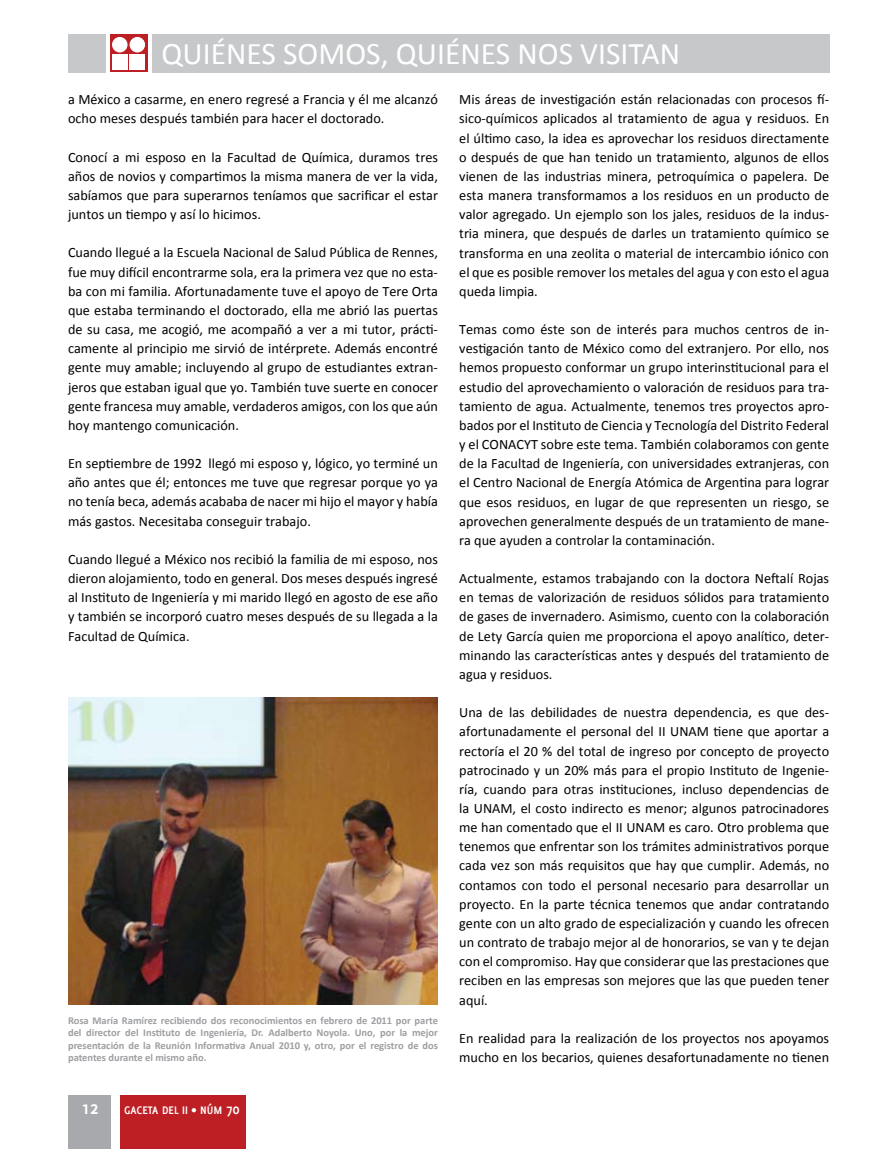
<style>
.page{position:relative;width:893px;height:1149px;background:#fff}
.page>*{position:absolute;margin:0;border:0;box-sizing:border-box;transform-origin:0 0}
.t1{font:31.5px "Calibri";color:#fff}
.t2{font:700 19.5px "Delicious";color:#fff}
.t3{font:14.25px/19.2px "Calibri";color:#000;text-align:justify}
.t4{font:700 12px "Delicious";color:#fff}
.t5{font:700 10.5px/12.6px "Calibri";color:#9d9fa2;text-align:justify}
.s1{font-size:15px}
</style>
<div class="page">
<div style="left:68px;top:34px;width:761px;height:38px;background:#c6c8ca"></div>
<div style="left:106px;top:28px;width:45px;height:52px;background:#fff"></div>
<svg style="left:110px;top:34px;width:38px;height:38px"></svg>
<div style="left:112px;top:37px;width:16px;height:15px;background:#fff;border-radius:50%"></div>
<div style="left:112px;top:54px;width:16px;height:15px;background:#fff"></div>
<div style="left:130px;top:37px;width:15px;height:15px;background:#fff;border-radius:50%"></div>
<div style="left:130px;top:54px;width:15px;height:15px;background:#fff"></div>
<img style="left:68px;top:697px;width:370px;height:306px">
<div style="left:120px;top:1095px;width:125px;height:53px;background:#be1f24"></div>
<div style="left:69px;top:1095px;width:42px;height:53px;background:#a7a9ac"></div>
<h1 class="t1" style="left:161px;top:34px;width:515px">quién es somos, quién es nos visitan</h1>
<p class="t3" style="left:68px;top:89px;width:371px">a México a casarme, en enero regresé a Francia y él me alcanzó ocho meses después también para hacer el doctorado.</p>
<p class="t3" style="left:68px;top:147px;width:371px">Conocí a mi esposo en la Facultad de Química, duramos tres años de novios y compartimos la misma manera de ver la vida, sabíamos que para superarnos teníamos que sacrificar el estar juntos un tiempo y así lo hicimos.</p>
<p class="t3" style="left:68px;top:242px;width:371px">Cuando llegué a la Escuela Nacional de Salud Pública de Rennes, fue muy difícil encontrarme sola, era la primera vez que no esta&shy;ba con mi familia. Afortunadamente tuve el apoyo de Tere Orta que estaba terminando el doctorado, ella me abrió las puertas de su casa, me acogió, me acompañó a ver a mi tutor, prácti&shy;camente al principio me sirvió de intérprete. Además encontré gente muy amable; incluyendo al grupo de estudiantes extran&shy;jeros que estaban igual que yo. También tuve suerte en conocer gente francesa muy amable, verdaderos amigos, con los que aún hoy mantengo comunicación.</p>
<p class="t3" style="left:68px;top:453px;width:371px">En septiembre de 1992 llegó mi esposo y, lógico, yo terminé un año antes que él; entonces me tuve que regresar porque yo ya no tenía beca, además acababa de nacer mi hijo el mayor y había más gastos. Necesitaba conseguir trabajo.</p>
<p class="t3" style="left:68px;top:548px;width:371px">Cuando llegué a México nos recibió la familia de mi esposo, nos dieron alojamiento, todo en general. Dos meses después ingresé al I nstituto de I ngeniería y mi marido llegó en agosto de ese año y también se incorporó cuatro meses después de su llegada a la Facultad de Química.</p>
<p class="t3" style="left:459px;top:89px;width:371px">M is áreas de investigación están relacionadas con procesos fí&shy;sico-químicos aplicados al tratamiento de agua y residuos. En el último caso, la idea es aprovechar los residuos directamente o después de que han tenido un tratamiento, algunos de ellos vienen de las industrias minera, petroquímica o papelera. De esta manera transformamos a los residuos en un producto de valor agregado. U n ejemplo son los jales, residuos de la indus&shy;tria minera, que después de darles un tratamiento químico se transforma en una zeolita o material de intercambio iónico con el que es posible remover los metales del agua y con esto el agua queda limpia.</p>
<p class="t3" style="left:459px;top:319px;width:371px">Temas como éste son de interés para muchos centros de in&shy;vestigación tanto de México como del extranjero. Por ello, nos hemos propuesto conformar un grupo interinstitucional para el estudio del aprovechamiento o valoración de residuos para tra&shy;tamiento de agua. Actualmente, tenemos tres proyectos apro&shy;bados por el I nstituto de Ciencia y Tecnología del Distrito Federal y el CONACYT</p>
<p class="t3" style="left:459px;top:434px;width:371px;text-indent:82px">sobre este tema. También colaboramos con gente de la Facultad de I ngeniería, con universidades extranjeras, con el Centro Nacional de Energía Atómica de Argentina para lograr que esos residuos, en lugar de que representen un riesgo, se aprovechen generalmente después de un tratamiento de mane&shy;ra que ayuden a controlar la contaminación.</p>
<p class="t3" style="left:459px;top:568px;width:371px">Actualmente, estamos trabajando con la doctora Neftalí Rojas en temas de valorización de residuos sólidos para tratamiento de gases de invernadero. Asimismo, cuento con la colaboración de Lety García quien me proporciona el apoyo analítico, deter&shy;minando las características antes y después del tratamiento de agua y residuos.</p>
<p class="t3" style="left:459px;top:702px;width:371px">U na de las debilidades de nuestra dependencia, es que des&shy;afortunadamente el personal del II U NAM tiene que aportar a rectoría el 20 % del total de ingreso por concepto de proyecto patrocinado y un 20% más para el propio I nstituto de I ngenie&shy;ría, cuando para otras instituciones, incluso dependencias de la U NAM, el costo indirecto es menor; algunos patrocinadores me han comentado que el II U NAM es caro. Otro problema que tenemos que enfrentar son los trámites administrativos porque cada vez son más requisitos que hay que cumplir. Además, no contamos con todo el personal necesario para desarrollar un proyecto. En la parte técnica tenemos que andar contratando gente con un alto grado de especialización y cuando les ofrecen un contrato de trabajo mejor al de honorarios, se van y te dejan con el compromiso. Hay que considerar que las prestaciones que reciben en las empresas son mejores que las que pueden tener aquí.</p>
<p class="t3" style="left:459px;top:1027px;width:371px">En realidad para la realización de los proyectos nos apoyamos mucho en los becarios, quienes desafortunadamente no tienen</p>
<p class="t5" style="left:68px;top:1013px;width:371px">Rosa María Ramírez recibiendo dos reconocimientos en febrero de 2011 por parte del director del Instituto de Ingeniería, Dr. Adalberto Noyola. Uno, por la mejor presentación de la Reunión Informativa Anual 2010 y, otro, por el registro de dos patentes durante el mismo año.</p>
<h2 class="t2" style="left:81px;top:1096px;width:19px">12</h2>
<p class="t4" style="left:124px;top:1102px;width:117px">GACETA DEL II • NÚM <span class="s1">70</span></p>
</div>
